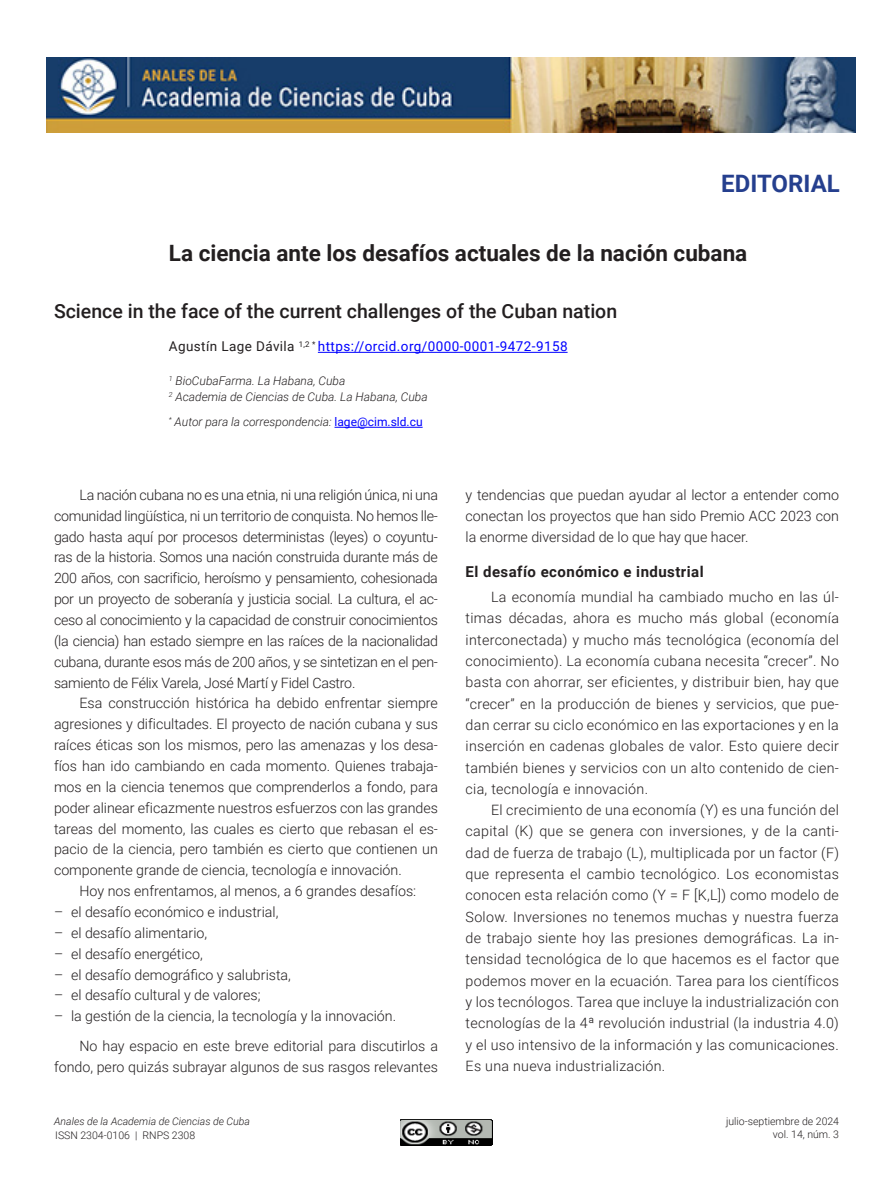
<style>
.page{position:relative;width:893px;height:1191px;background:#fff}
.page>*{position:absolute;margin:0;border:0;box-sizing:border-box;transform-origin:0 0}
.Sección{font:700 24px "Roboto";color:#253f8e}
.Título_del_Artículo{font:700 22.5px "Roboto";color:#231f20}
.Título_Artículo_Ingl{font:500 19.5px "Roboto";color:#231f20}
.Val_3{font:700 15px "Roboto";letter-spacing:.03em;color:#231f20}
.Texto_Normal{font:300 14.25px/21.3px "Roboto";color:#231f20;text-align:justify}
.Autores{font:13.5px "Roboto";letter-spacing:.03em;color:#00f}
.Autores_Datos{font:italic 300 12px "Roboto";color:#231f20}
.Autor_para_la_corres{font:italic 300 12px "Roboto";color:#231f20}
.t1{font:300 10.5px/12.6px "Roboto";color:#231f20;text-align:right}
.t2{font:italic 300 10.5px "Roboto";color:#231f20}
.s1{color:#231f20}
.s2{font-weight:400;font-style:normal;color:#00f}
</style>
<div class="page">
<img style="left:401px;top:1119px;width:91px;height:26px">
<img style="left:47px;top:57px;width:808px;height:75px">
<hr style="left:318px;top:352px;width:250px;height:1px;background:#00f">
<hr style="left:334px;top:427px;width:89px;height:1px;background:#00f">
<p class="Sección" style="left:721px;top:167px;width:120px">EDITORIAL</p>
<p class="Título_del_Artículo" style="left:169px;top:237px;width:580px">La ciencia ante los desafíos actuales de la nación cubana</p>
<p class="Título_Artículo_Ingl" style="left:54px;top:297px;width:565px">Science in the face of the current challenges of the Cuban nation</p>
<p class="Autores" style="left:169px;top:337px;width:400px"><span class="s1">Agustín Lage Dávila</span> <sup>1,2</sup> <sup>*</sup> https://orcid.org/0000-0001-9472-9158</p>
<p class="Autores_Datos" style="left:169px;top:372px;width:178px"><sup>1</sup> BioCubaFarma. La Habana, Cuba</p>
<p class="Autores_Datos" style="left:169px;top:389px;width:260px"><sup>2</sup> Academia de Ciencias de Cuba. La Habana, Cuba</p>
<p class="Autor_para_la_corres" style="left:169px;top:414px;width:255px"><sup>*</sup> Autor para la correspondencia: <span class="s2">lage@cim.sld.cu</span></p>
<p class="Texto_Normal" style="left:54px;top:484px;width:386px;line-height:20.9px;text-indent:26px">La nación cubana no es una etnia, ni una religión única, ni una comunidad lingüística, ni un territorio de conquista. No hemos lle&shy;gado hasta aquí por procesos deterministas (leyes) o coyuntu&shy;ras de la historia. Somos una nación construida durante más de 200 años, con sacrificio, heroísmo y pensamiento, cohesionada por un proyecto de soberanía y justicia social. La cultura, el ac&shy;ceso al conocimiento y la capacidad de construir conocimientos (la ciencia) han estado siempre en las raíces de la nacionalidad cubana, durante esos más de 200 años, y se sintetizan en el pen&shy;samiento de Félix Varela, José Martí y Fidel Castro.</p>
<p class="Texto_Normal" style="left:54px;top:692px;width:385px;line-height:20.9px;text-indent:26px">Esa construcción histórica ha debido enfrentar siempre agresiones y dificultades. El proyecto de nación cubana y sus raíces éticas son los mismos, pero las amenazas y los desa&shy;fíos han ido cambiando en cada momento. Quienes trabaja&shy;mos en la ciencia tenemos que comprenderlos a fondo, para poder alinear eficazmente nuestros esfuerzos con las grandes tareas del momento, las cuales es cierto que rebasan el es&shy;pacio de la ciencia, pero también es cierto que contienen un componente grande de ciencia, tecnología e innovación.</p>
<p class="Texto_Normal" style="left:80px;top:880px;width:338px">Hoy nos enfrentamos, al menos, a 6 grandes desafíos:</p>
<p class="Texto_Normal" style="left:54px;top:900px;width:226px">– el desafío económico e industrial,</p>
<p class="Texto_Normal" style="left:54px;top:921px;width:155px">– el desafío alimentario,</p>
<p class="Texto_Normal" style="left:54px;top:942px;width:150px">– el desafío energético,</p>
<p class="Texto_Normal" style="left:54px;top:963px;width:238px">– el desafío demográfico y salubrista,</p>
<p class="Texto_Normal" style="left:54px;top:984px;width:208px">– el desafío cultural y de valores;</p>
<p class="Texto_Normal" style="left:54px;top:1005px;width:344px">– la gestión de la ciencia, la tecnología y la innovación.</p>
<p class="Texto_Normal" style="left:54px;top:1034px;width:385px;line-height:20.9px;text-align:right">No hay espacio en este breve editorial para discutirlos a fondo, pero quizás subrayar algunos de sus rasgos relevantes</p>
<p class="t2" style="left:54px;top:1114px;width:197px">Anales de la Academia de Ciencias de Cuba</p>
<p class="t1" style="left:55px;top:1129px;width:141px">ISSN 2304-0106 | RNPS 2308</p>
<p class="Texto_Normal" style="left:466px;top:483px;width:375px">y tendencias que puedan ayudar al lector a entender como conectan los proyectos que han sido Premio ACC 2023 con la enorme diversidad de lo que hay que hacer.</p>
<p class="Val_3" style="left:466px;top:560px;width:240px">El desafío económico e industrial</p>
<p class="Texto_Normal" style="left:466px;top:586px;width:375px;text-indent:26px">La economía mundial ha cambiado mucho en las úl&shy;timas décadas, ahora es mucho más global (economía interconectada) y mucho más tecnológica (economía del conocimiento). La economía cubana necesita “crecer”. No basta con ahorrar, ser eficientes, y distribuir bien, hay que “crecer” en la producción de bienes y servicios, que pue&shy;dan cerrar su ciclo económico en las exportaciones y en la inserción en cadenas globales de valor. Esto quiere decir también bienes y servicios con un alto contenido de cien&shy;cia, tecnología e innovación.</p>
<p class="Texto_Normal" style="left:466px;top:799px;width:375px;text-indent:26px">El crecimiento de una economía (Y) es una función del capital (K) que se genera con inversiones, y de la canti&shy;dad de fuerza de trabajo (L), multiplicada por un factor (F) que representa el cambio tecnológico. Los economistas conocen esta relación como (Y = F [K,L]) como modelo de Solow. Inversiones no tenemos muchas y nuestra fuerza de trabajo siente hoy las presiones demográficas. La in&shy;tensidad tecnológica de lo que hacemos es el factor que podemos mover en la ecuación. Tarea para los científicos y los tecnólogos. Tarea que incluye la industrialización con tecnologías de la 4ª revolución industrial (la industria 4.0) y el uso intensivo de la información y las comunicaciones.<br>Es una nueva industrialización.</p>
<p class="t1" style="left:726px;top:1114px;width:115px">julio-septiembre de 2024 vol. 14, núm. 3</p>
</div>
